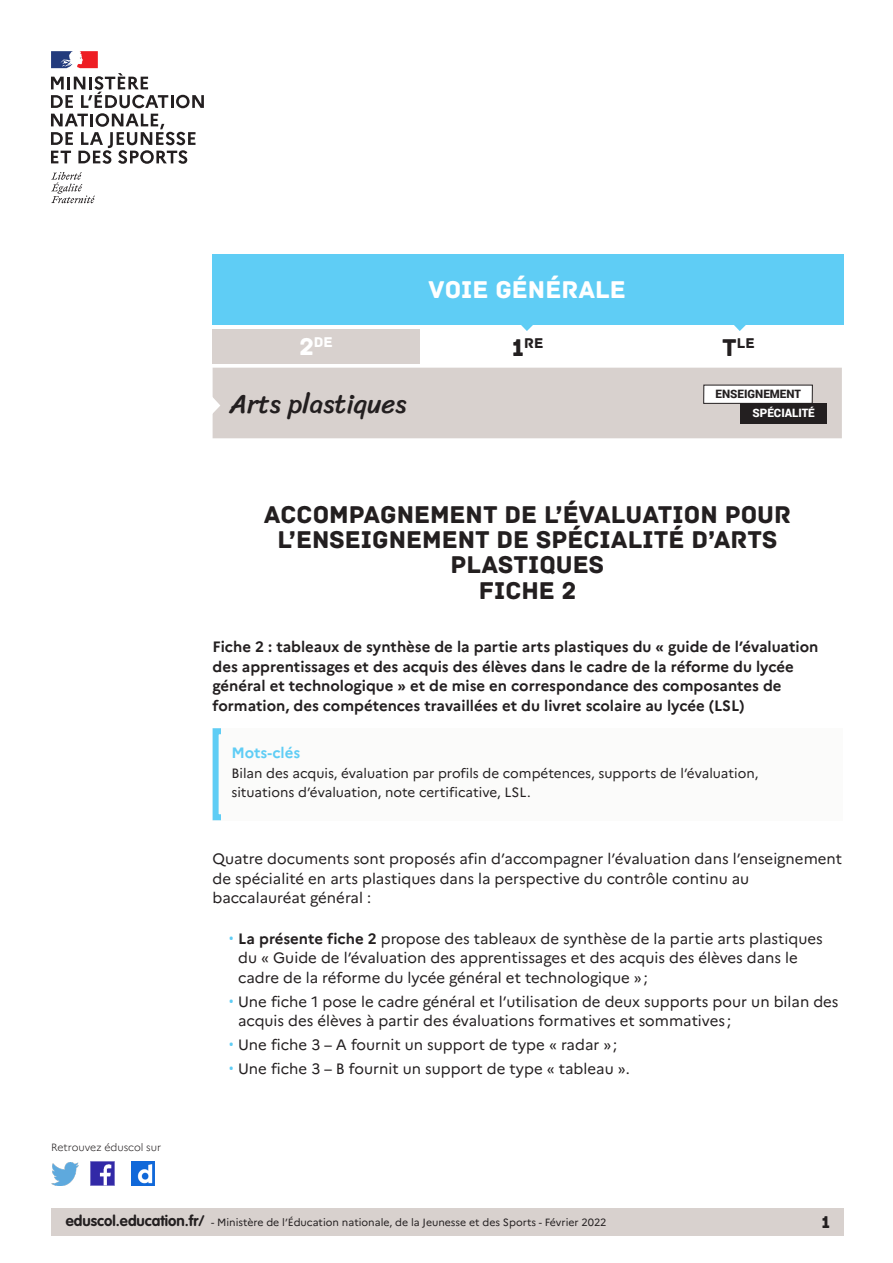
<style>
.page{position:relative;width:893px;height:1263px;background:#fff}
.page>*{position:absolute;margin:0;border:0;box-sizing:border-box;transform-origin:0 0}
.t1{font:27px "Sriracha";color:#231f20}
._01_titre_doc{font:25.5px/25.2px "Archive";color:#231f20;text-align:center}
.t2{font:25.5px "Archive";color:#fff}
.t3{font:18px "Archive";color:#231f20}
.Texte_courant{font:15px/19.5px "Marianne";color:#231f20}
.Texte_courant-2{font:700 15px/19.5px "Marianne";color:#231f20}
._08_Titre_encadré{font:700 15px "Marianne";letter-spacing:-.005em;color:#5fcdf5}
.t4{font:14.85px "Archive";color:#231f20}
.t5{font:14.85px "Archive";color:#fff}
._08_txt_encadré{font:13.5px/19.5px "Marianne";color:#231f20}
.t6{font:900 11.55px "Roboto";color:#231f20}
.t7{font:900 11.55px "Roboto";color:#fff}
.t8{font:10.5px "Marianne";color:#231f20}
.t9{font:300 10.5px "Marianne";color:#231f20}
.s1{font-size:25.5px}
.s2{font-family:"Roboto";color:#5fcdf5}
.s3{font-weight:700}
.s4{font-family:"VAG Rounded Std";font-weight:700;font-size:15px}
</style>
<div class="page">
<div style="left:51px;top:1209px;width:792px;height:27px;background:#d8d1ce"></div>
<img style="left:91px;top:1162px;width:23px;height:23px">
<img style="left:51px;top:1163px;width:28px;height:22px">
<img style="left:132px;top:1162px;width:22px;height:23px">
<svg style="left:521px;top:325px;width:12px;height:6px"></svg>
<div style="left:213px;top:329px;width:207px;height:34px;background:#d8d1ce"></div>
<svg style="left:734px;top:325px;width:12px;height:6px"></svg>
<div style="left:213px;top:254px;width:630px;height:71px;background:#5fcdf5"></div>
<div style="left:212px;top:368px;width:630px;height:70px;background:#d8d1ce"></div>
<div style="left:740px;top:403px;width:87px;height:20px;background:#231f20"></div>
<svg style="left:51px;top:172px;width:44px;height:31px"></svg>
<svg style="left:51px;top:51px;width:153px;height:113px"></svg>
<div style="left:213px;top:728px;width:630px;height:92px;background:#fbfbfa"></div>
<h2 class="t2" style="left:429px;top:275px;width:199px">VOIE GÉNÉRALE</h2>
<p class="t5" style="left:300px;top:333px;width:35px"><span class="s1">2</span>DE</p>
<p class="t4" style="left:512px;top:334px;width:33px"><span class="s1">1</span>RE</p>
<p class="t4" style="left:722px;top:334px;width:34px"><span class="s1">T</span>LE</p>
<h1 class="t1" style="left:229px;top:388px;width:179px">Arts plastiques</h1>
<p class="t6" style="left:716px;top:386px;width:87px">ENSEIGNEMENT</p>
<p class="t7" style="left:752px;top:405px;width:64px">SPÉCIALITÉ</p>
<p class="_01_titre_doc" style="left:264px;top:502px;width:529px">ACCOMPAGNEMENT DE L’ÉVALUATION POUR<br>L’ENSEIGNEMENT DE SPÉCIALITÉ D’ARTS<br>PLASTIQUES</p>
<p class="_01_titre_doc" style="left:479px;top:578px;width:99px">FICHE 2</p>
<p class="Texte_courant-2" style="left:213px;top:637px;width:607px">Fiche 2 : tableaux de synthèse de la partie arts plastiques du « guide de l’évaluation des apprentissages et des acquis des élèves dans le cadre de la réforme du lycée général et technologique » et de mise en correspondance des composantes de formation, des compétences travaillées et du livret scolaire au lycée (LSL)</p>
<p class="_08_Titre_encadré" style="left:231px;top:744px;width:70px">Mots-clés</p>
<p class="_08_txt_encadré" style="left:231px;top:763px;width:529px">Bilan des acquis, évaluation par profils de compétences, supports de l’évaluation, situations d’évaluation, note certificative, LSL.</p>
<p class="t9" style="left:51px;top:1141px;width:112px">Retrouvez éduscol sur</p>
<p class="Texte_courant" style="left:213px;top:849px;width:631px">Quatre documents sont proposés afin d’accompagner l’évaluation dans l’enseignement de spécialité en arts plastiques dans la perspective du contrôle continu au baccalauréat général :</p>
<p class="Texte_courant" style="left:238px;top:929px;width:586px;text-indent:-9px"><span class="s2">•</span> <span class="s3">La présente fiche 2</span> propose des tableaux de synthèse de la partie arts plastiques du « Guide de l’évaluation des apprentissages et des acquis des élèves dans le cadre de la réforme du lycée général et technologique »;</p>
<p class="Texte_courant" style="left:238px;top:991px;width:602px;text-indent:-9px"><span class="s2">•</span> Une fiche 1 pose le cadre général et l’utilisation de deux supports pour un bilan des acquis des élèves à partir des évaluations formatives et sommatives ;</p>
<p class="Texte_courant" style="left:229px;top:1035px;width:390px"><span class="s2">•</span> Une fiche 3 – A fournit un support de type « radar »;</p>
<p class="Texte_courant" style="left:229px;top:1059px;width:402px"><span class="s2">•</span> Une fiche 3 – B fournit un support de type « tableau ».</p>
<p class="t8" style="left:66px;top:1216px;width:542px"><span class="s4">eduscol.education.fr/</span> - Ministère de l’Éducation nationale, de la Jeunesse et des Sports - Février 2022</p>
<p class="t3" style="left:821px;top:1211px;width:10px">1</p>
</div>
